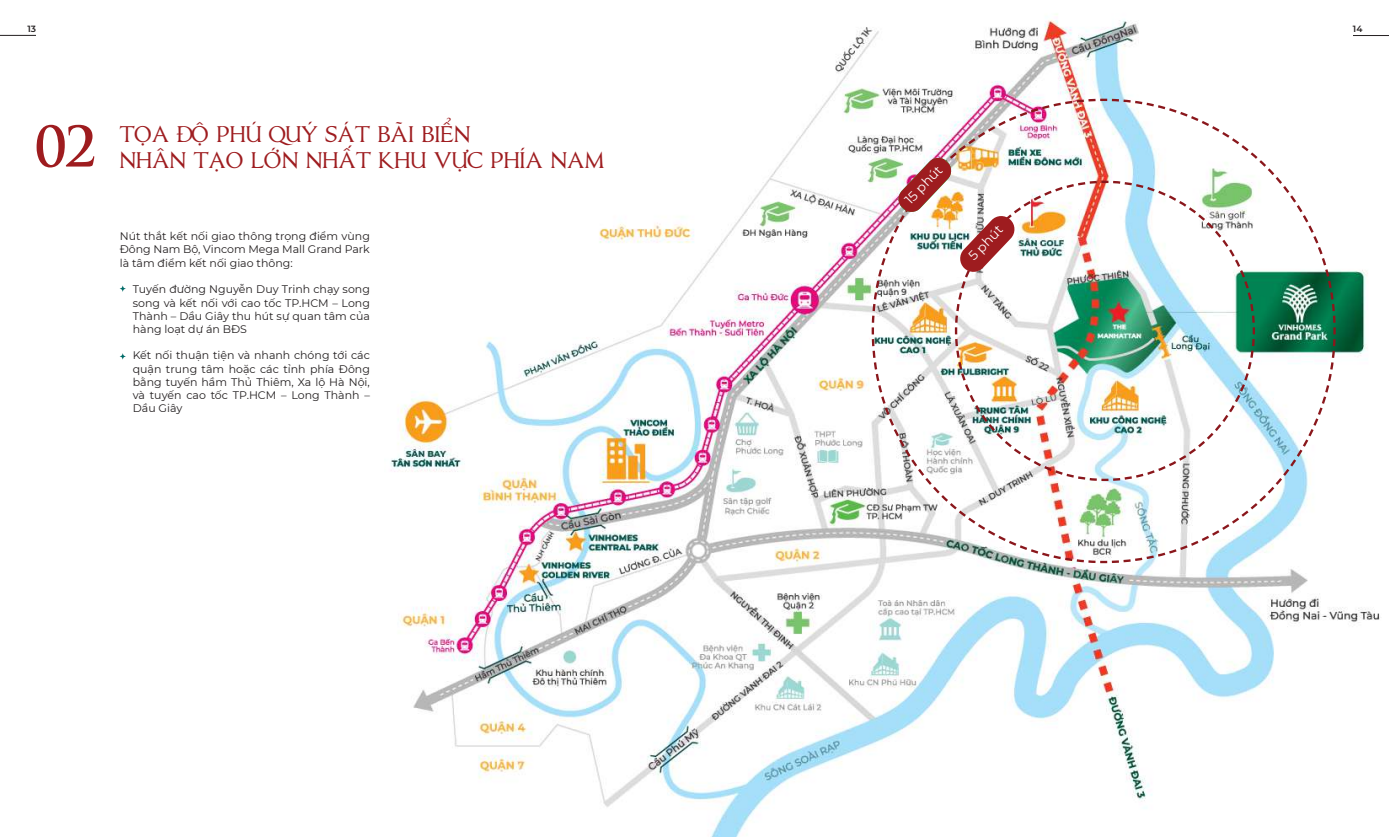
<style>
.page{position:relative;width:1389px;height:837px;background:#fff}
.page>*{position:absolute;margin:0;border:0;box-sizing:border-box;transform-origin:0 0}
.t1{font:54.4px "Vincom Classic Bold";color:#9e1c1f}
.t2{font:21px/25.2px "UTM Essendine Caps";color:#9e1c1f}
.t3{font:13.1px "Montserrat";color:#fff}
.t4{font:11px/13.2px "Montserrat";color:#231f20;text-align:justify}
.t5{font:600 9px "Montserrat";color:#231f20}
.t6{font:6px "Montserrat";color:#fff}
.t7{font:3.9px "Montserrat";color:#fff}
</style>
<div class="page">
<img style="left:390px;top:14px;width:990px;height:822px">
<div style="left:1325px;top:437px;width:64px;height:36px;background:#fff"></div>
<svg style="left:870px;top:97px;width:467px;height:467px"></svg>
<img style="left:954px;top:179px;width:302px;height:303px">
<img style="left:897px;top:156px;width:202px;height:171px">
<svg style="left:120px;top:285px;width:6px;height:6px"></svg>
<svg style="left:120px;top:353px;width:6px;height:6px"></svg>
<hr style="left:0;top:35px;width:36px;height:1px;background:#231f20">
<hr style="left:1353px;top:35px;width:36px;height:1px;background:#231f20">
<p class="t5" style="left:27px;top:23px;width:10px">13</p>
<p class="t5" style="left:1353px;top:23px;width:11px">14</p>
<h1 class="t1" style="left:36px;top:100px;width:60px">02</h1>
<h2 class="t2" style="left:120px;top:120px;width:486px">TỌA ĐỘ PHÚ QUÝ SÁT BÃI BIỂN<br>NHÂN TẠO LỚN NHẤT KHU VỰC PHÍA NAM</h2>
<p class="t4" style="left:120px;top:229px;width:252px">Nút thắt kết nối giao thông trọng điểm vùng Đông Nam Bộ, Vincom Mega Mall Grand Park là tâm điểm kết nối giao thông:</p>
<p class="t4" style="left:133px;top:282px;width:239px">Tuyến đường Nguyễn Duy Trinh chạy song song và kết nối với cao tốc TP.HCM – Long Thành – Dầu Giây thu hút sự quan tâm của hàng loạt dự án BĐS</p>
<p class="t4" style="left:133px;top:348px;width:239px">Kết nối thuận tiện và nhanh chóng tới các quận trung tâm hoặc các tỉnh phía Đông bằng tuyến hầm Thủ Thiêm, Xa lộ Hà Nội, và tuyến cao tốc TP.HCM – Long Thành – Dầu Giây</p>
<p class="t6" style="left:932px;top:169px;width:20px;rotate:-39deg">20 km</p>
<p class="t3" style="left:901px;top:195px;width:49px;rotate:-46deg">15 phút</p>
<p class="t7" style="left:994px;top:226px;width:14px;rotate:-40deg">20 km</p>
<p class="t3" style="left:964px;top:252px;width:44px;rotate:-46deg">5 phút</p>
</div>
